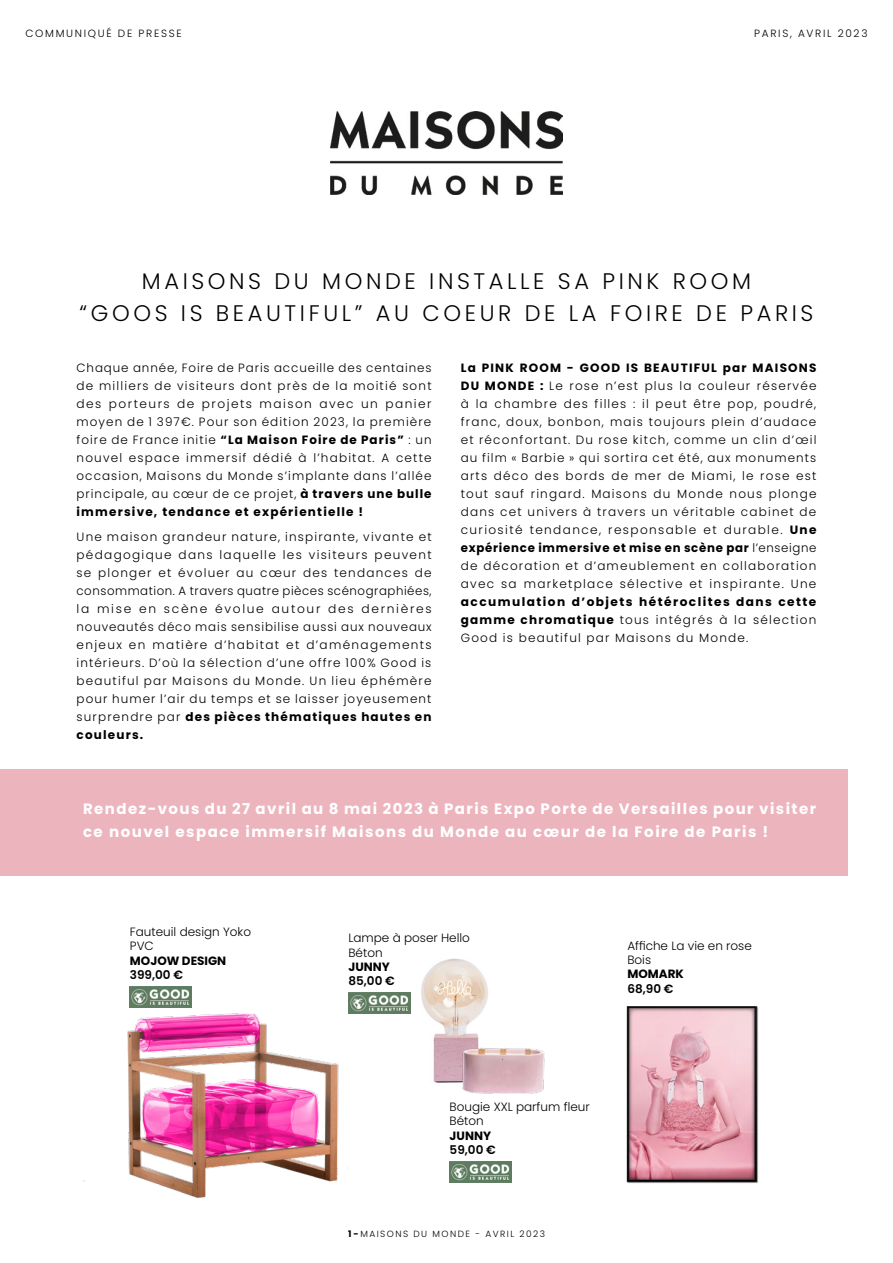
<style>
.page{position:relative;width:893px;height:1263px;background:#fff}
.page>*{position:absolute;margin:0;border:0;box-sizing:border-box;transform-origin:0 0}
.Fil_d_ariane_Page_ga{font:300 22.5px/31.5px "Poppins";letter-spacing:.16em;color:#000;text-align:center}
.Fil_d_ariane_Page_ga-2{font:700 15px/22.5px "Poppins";letter-spacing:.095em;color:#fff}
.Fil_d_ariane_Page_ga-3{font:300 12px/18px "Poppins";letter-spacing:.09em;color:#000;text-align:justify}
.Fil_d_ariane_Page_ga-4{font:300 12px/14.4px "Poppins";color:#000}
.t1{font:700 12px/14.4px "Poppins";color:#000}
.t2{font:600 12px/14.4px "Poppins";color:#000}
.Fil_d_ariane_Page_ga-5{font:300 10.5px "Poppins";letter-spacing:.16em;color:#000}
.t3{font:300 9px "Poppins";letter-spacing:.16em;color:#000}
.s1{font-weight:700}
.s2{font-weight:600}
</style>
<div class="page">
<img style="left:626px;top:1006px;width:133px;height:178px">
<div style="left:0;top:770px;width:848px;height:106px;background:#ecb4bd"></div>
<img style="left:330px;top:112px;width:233px;height:83px">
<img style="left:378px;top:958px;width:110px;height:125px">
<img style="left:437px;top:1004px;width:108px;height:90px">
<img style="left:83px;top:986px;width:279px;height:212px">
<img style="left:348px;top:992px;width:62px;height:21px">
<img style="left:130px;top:986px;width:62px;height:21px">
<img style="left:450px;top:1161px;width:61px;height:21px">
<p class="Fil_d_ariane_Page_ga-5" style="left:26px;top:27px;width:158px">COMMUNIQUÉ DE PRESSE</p>
<p class="Fil_d_ariane_Page_ga-5" style="left:754px;top:27px;width:115px">PARIS, AVRIL 2023</p>
<p class="Fil_d_ariane_Page_ga" style="left:80px;top:266px;width:735px">MAISONS DU MONDE INSTALLE SA PINK ROOM<br>“GOOS IS BEAUTIFUL” AU COEUR DE LA FOIRE DE PARIS</p>
<p class="Fil_d_ariane_Page_ga-3" style="left:77px;top:359px;width:357px">Chaque année, Foire de Paris accueille des centaines de milliers de visiteurs dont près de la moitié sont des porteurs de projets maison avec un panier moyen de 1 397€. Pour son édition 2023, la première foire de France initie <span class="s1">“La Maison Foire de Paris”</span> : un nouvel espace immersif dédié à l’habitat. A cette occasion, Maisons du Monde s’implante dans l’allée principale, au cœur de ce projet, <span class="s1">à travers une bulle immersive, tendance et expérientielle !</span></p>
<p class="Fil_d_ariane_Page_ga-3" style="left:77px;top:528px;width:357px">Une maison grandeur nature, inspirante, vivante et pédagogique dans laquelle les visiteurs peuvent se plonger et évoluer au cœur des tendances de consommation. A travers quatre pièces scénographiées, la mise en scène évolue autour des dernières nouveautés déco mais sensibilise aussi aux nouveaux enjeux en matière d’habitat et d’aménagements intérieurs. D’où la sélection d’une offre 100% Good is beautiful par Maisons du Monde. Un lieu éphémère pour humer l’air du temps et se laisser joyeusement surprendre par <span class="s1">des pièces thématiques hautes en couleurs.</span></p>
<p class="Fil_d_ariane_Page_ga-3" style="left:461px;top:359px;width:357px"><span class="s1">La PINK ROOM - GOOD IS BEAUTIFUL par MAISONS DU MONDE :</span> Le rose n’est plus la couleur réservée à la chambre des filles : il peut être pop, poudré, franc, doux, bonbon, mais toujours plein d’audace et réconfortant. Du rose kitch, comme un clin d’œil au film « Barbie » qui sortira cet été, aux monuments arts déco des bords de mer de Miami, le rose est tout sauf ringard. Maisons du Monde nous plonge dans cet univers à travers un véritable cabinet de curiosité tendance, responsable et durable. <span class="s1">Une expérience immersive et mise en scène par</span> l’enseigne de décoration et d’ameublement en collaboration avec sa marketplace sélective et inspirante. Une <span class="s1">accumulation d’objets hétéroclites dans cette gamme chromatique</span> tous intégrés à la sélection Good is beautiful par Maisons du Monde.</p>
<p class="Fil_d_ariane_Page_ga-2" style="left:83px;top:798px;width:735px">Rendez-vous du 27 avril au 8 mai 2023 à Paris Expo Porte de Versailles pour visiter ce nouvel espace immersif Maisons du Monde au cœur de la Foire de Paris !</p>
<p class="Fil_d_ariane_Page_ga-4" style="left:130px;top:924px;width:123px">Fauteuil design Yoko<br>PVC</p>
<p class="t1" style="left:130px;top:953px;width:98px">MOJOW DESIGN<br><span class="s2">399,00 €</span></p>
<p class="Fil_d_ariane_Page_ga-4" style="left:348px;top:931px;width:123px">Lampe à poser Hello<br>Béton</p>
<p class="t2" style="left:348px;top:959px;width:48px"><span class="s1">JUNNY<br></span>85,00 €</p>
<p class="Fil_d_ariane_Page_ga-4" style="left:627px;top:938px;width:126px">Affiche La vie en rose<br>Bois</p>
<p class="t1" style="left:627px;top:967px;width:58px">MOMARK<br><span class="s2">68,90 €</span></p>
<p class="Fil_d_ariane_Page_ga-4" style="left:450px;top:1099px;width:142px">Bougie XXL parfum fleur<br>Béton</p>
<p class="t2" style="left:450px;top:1128px;width:48px"><span class="s1">JUNNY<br></span>59,00 €</p>
<p class="t3" style="left:348px;top:1229px;width:198px"><span class="s1">1 -</span> MAISONS DU MONDE - AVRIL 2023</p>
</div>
